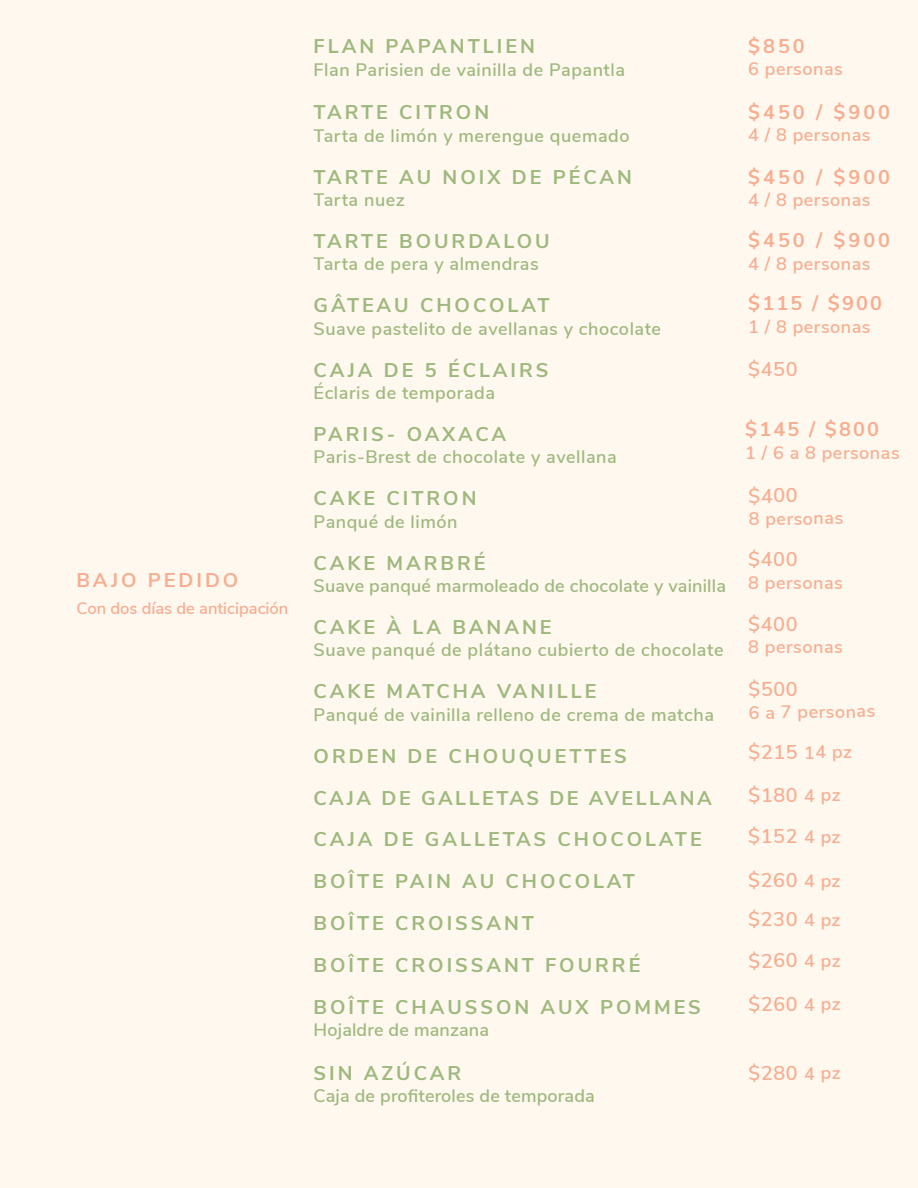
<style>
.page{position:relative;width:918px;height:1188px;background:#fef8ef}
.page>*{position:absolute;margin:0;border:0;box-sizing:border-box;transform-origin:0 0}
.t1{font:700 19.8px/41.8px "Nunito Sans";letter-spacing:.15em;color:#9eb87d}
.t2{font:600 19.8px "Nunito Sans";letter-spacing:.03em;color:#f8ad90}
.t3{font:700 19.8px "Nunito Sans";letter-spacing:.15em;color:#f8ad90}
.t4{font:600 18px "Nunito Sans";letter-spacing:.03em;color:#9eb87d}
.t5{font:600 18px "Nunito Sans";letter-spacing:.03em;color:#f8ad90}
.t6{font:600 18px "Nunito Sans";letter-spacing:.01em;color:#9eb87d}
.t7{font:600 16.5px "Nunito Sans";color:#f8ad90}
.s1{font-size:18px}
</style>
<div class="page">
<p class="t3" style="left:77px;top:565px;width:163px">BAJO PEDIDO</p>
<p class="t7" style="left:77px;top:596px;width:213px">Con dos días de anticipación</p>
<p class="t1" style="left:314px;top:24px;width:223px">FLAN PAPANTLIEN</p>
<p class="t4" style="left:314px;top:56px;width:313px">Flan Parisien de vainilla de Papantla</p>
<p class="t1" style="left:314px;top:90px;width:177px">TARTE CITRON</p>
<p class="t4" style="left:314px;top:122px;width:317px">Tarta de limón y merengue quemado</p>
<p class="t1" style="left:314px;top:155px;width:320px">TARTE AU NOIX DE PÉCAN</p>
<p class="t4" style="left:314px;top:187px;width:93px">Tarta nuez</p>
<p class="t1" style="left:314px;top:219px;width:238px">TARTE BOURDALOU</p>
<p class="t4" style="left:314px;top:251px;width:227px">Tarta de pera y almendras</p>
<p class="t1" style="left:314px;top:283px;width:237px">GÂTEAU CHOCOLAT</p>
<p class="t4" style="left:314px;top:315px;width:349px">Suave pastelito de avellanas y chocolate</p>
<p class="t1" style="left:314px;top:348px;width:236px">CAJA DE 5 ÉCLAIRS</p>
<p class="t4" style="left:314px;top:380px;width:183px">Éclaris de temporada</p>
<p class="t1" style="left:314px;top:412px;width:194px">PARIS- OAXACA</p>
<p class="t4" style="left:314px;top:444px;width:305px">Paris-Brest de chocolate y avellana</p>
<p class="t1" style="left:314px;top:476px;width:164px">CAKE CITRON</p>
<p class="t4" style="left:314px;top:508px;width:145px">Panqué de limón</p>
<p class="t1" style="left:314px;top:541px;width:173px">CAKE MARBRÉ</p>
<p class="t6" style="left:314px;top:573px;width:414px">Suave panqué marmoleado de chocolate y vainilla</p>
<p class="t1" style="left:314px;top:605px;width:239px">CAKE À LA BANANE</p>
<p class="t4" style="left:314px;top:637px;width:411px">Suave panqué de plátano cubierto de chocolate</p>
<p class="t1" style="left:314px;top:669px;width:284px">CAKE MATCHA VANILLE</p>
<p class="t4" style="left:314px;top:701px;width:402px">Panqué de vainilla relleno de crema de matcha</p>
<p class="t1" style="left:314px;top:734px;width:400px">ORDEN DE CHOUQUETTES<br>CAJA DE GALLETAS DE AVELLANA<br>CAJA DE GALLETAS CHOCOLATE<br>BOÎTE PAIN AU CHOCOLAT<br>BOÎTE CROISSANT<br>BOÎTE CROISSANT FOURRÉ<br>BOÎTE CHAUSSON AUX POMMES</p>
<p class="t6" style="left:314px;top:1017px;width:177px">Hojaldre de manzana</p>
<p class="t1" style="left:314px;top:1051px;width:149px">SIN AZÚCAR</p>
<p class="t6" style="left:314px;top:1083px;width:283px">Caja de profiteroles de temporada</p>
<p class="t3" style="left:748px;top:31px;width:58px">$850</p>
<p class="t5" style="left:748px;top:56px;width:96px">6 personas</p>
<p class="t3" style="left:748px;top:97px;width:143px">$450 / $900</p>
<p class="t5" style="left:748px;top:122px;width:124px">4 / 8 personas</p>
<p class="t3" style="left:748px;top:163px;width:143px">$450 / $900</p>
<p class="t5" style="left:748px;top:187px;width:124px">4 / 8 personas</p>
<p class="t3" style="left:748px;top:226px;width:143px">$450 / $900</p>
<p class="t5" style="left:748px;top:251px;width:124px">4 / 8 personas</p>
<p class="t3" style="left:748px;top:289px;width:135px">$115 / $900</p>
<p class="t5" style="left:748px;top:314px;width:124px">1 / 8 personas</p>
<p class="t2" style="left:748px;top:354px;width:51px">$450</p>
<p class="t3" style="left:745px;top:415px;width:135px">$145 / $800</p>
<p class="t5" style="left:745px;top:440px;width:156px">1 / 6 a 8 personas</p>
<p class="t2" style="left:748px;top:481px;width:51px;rotate:-1deg">$400</p>
<p class="t5" style="left:748px;top:506px;width:96px;rotate:-1deg">8 personas</p>
<p class="t2" style="left:748px;top:545px;width:51px">$400</p>
<p class="t5" style="left:748px;top:569px;width:96px">8 personas</p>
<p class="t2" style="left:748px;top:609px;width:51px">$400</p>
<p class="t5" style="left:748px;top:634px;width:96px">8 personas</p>
<p class="t2" style="left:748px;top:675px;width:51px;rotate:-1deg">$500</p>
<p class="t5" style="left:748px;top:700px;width:128px;rotate:-1deg">6 a 7 personas</p>
<p class="t2" style="left:748px;top:738px;width:105px;rotate:-1deg">$215 <span class="s1">14 pz</span></p>
<p class="t2" style="left:748px;top:781px;width:94px;rotate:-1deg">$180 <span class="s1">4 pz</span></p>
<p class="t2" style="left:748px;top:822px;width:94px">$152 <span class="s1">4 pz</span></p>
<p class="t2" style="left:748px;top:865px;width:94px">$260 <span class="s1">4 pz</span></p>
<p class="t2" style="left:748px;top:904px;width:94px">$230 <span class="s1">4 pz</span></p>
<p class="t2" style="left:748px;top:946px;width:94px;rotate:-1deg">$260 <span class="s1">4 pz</span></p>
<p class="t2" style="left:748px;top:990px;width:94px;rotate:-1deg">$260 <span class="s1">4 pz</span></p>
<p class="t2" style="left:748px;top:1059px;width:94px;rotate:-1deg">$280 <span class="s1">4 pz</span></p>
</div>
